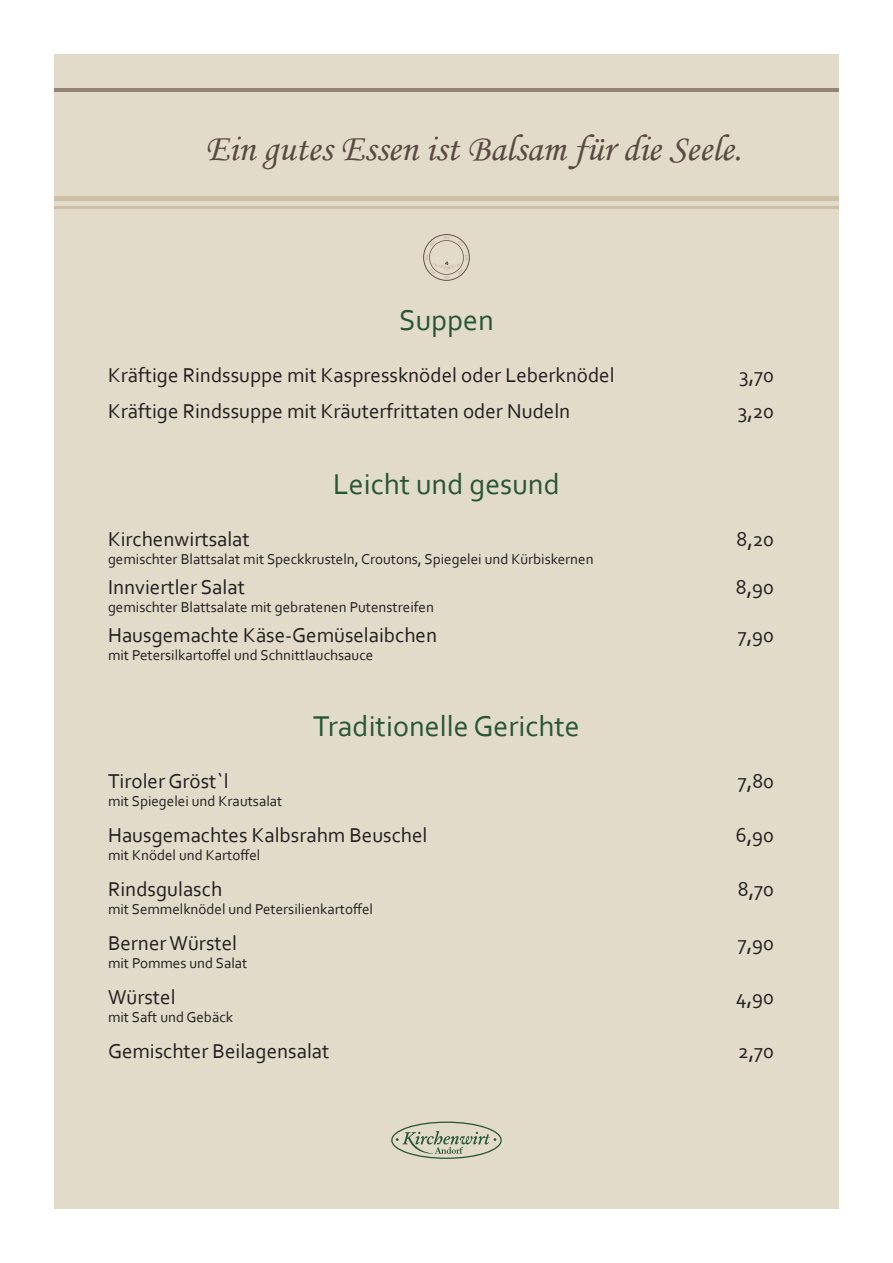
<style>
.page{position:relative;width:893px;height:1263px;background:#fff}
.page>*{position:absolute;margin:0;border:0;box-sizing:border-box;transform-origin:0 0}
.t1{font:37.5px "Monotype Corsiva";color:#594a41}
.t2{font:30px "Corbel";color:#265635}
.t3{font:21px "Corbel";color:#231f20}
.t4{font:15px "Corbel";color:#231f20}
</style>
<div class="page">
<div style="left:54px;top:54px;width:785px;height:1155px;background:#e3dbc9"></div>
<svg style="left:391px;top:1121px;width:111px;height:38px"></svg>
<div style="left:54px;top:196px;width:785px;height:5px;background:#cdc0a7"></div>
<hr style="left:54px;top:206px;width:785px;height:2px;background:#cdc0a7">
<svg style="left:423px;top:234px;width:47px;height:47px"></svg>
<hr style="left:54px;top:88px;width:785px;height:4px;background:#938478">
<h1 class="t1" style="left:205px;top:126px;width:538px">Ein gutes Essen ist Balsam für die Seele.</h1>
<h2 class="t2" style="left:399px;top:302px;width:96px">Suppen</h2>
<p class="t3" style="left:108px;top:362px;width:508px">Kräftige Rindssuppe mit Kaspressknödel oder Leberknödel</p>
<p class="t3" style="left:739px;top:362px;width:36px">3,70</p>
<p class="t3" style="left:108px;top:398px;width:464px">Kräftige Rindssuppe mit Kräuterfrittaten oder Nudeln</p>
<p class="t3" style="left:738px;top:398px;width:38px">3,20</p>
<h2 class="t2" style="left:333px;top:465px;width:228px">Leicht und gesund</h2>
<p class="t3" style="left:108px;top:526px;width:143px">Kirchenwirtsalat</p>
<p class="t3" style="left:737px;top:526px;width:39px">8,20</p>
<p class="t4" style="left:108px;top:549px;width:487px">gemischter Blattsalat mit Speckkrusteln, Croutons, Spiegelei und Kürbiskernen</p>
<p class="t3" style="left:108px;top:574px;width:139px">Innviertler Salat</p>
<p class="t3" style="left:736px;top:574px;width:40px">8,90</p>
<p class="t4" style="left:108px;top:597px;width:327px">gemischter Blattsalate mit gebratenen Putenstreifen</p>
<p class="t3" style="left:108px;top:622px;width:331px">Hausgemachte Käse-Gemüselaibchen</p>
<p class="t3" style="left:738px;top:622px;width:38px">7,90</p>
<p class="t4" style="left:108px;top:645px;width:267px">mit Petersilkartoffel und Schnittlauchsauce</p>
<h2 class="t2" style="left:313px;top:707px;width:268px">Traditionelle Gerichte</h2>
<p class="t3" style="left:108px;top:768px;width:122px">Tiroler Gröst`l</p>
<p class="t3" style="left:738px;top:768px;width:38px">7,80</p>
<p class="t4" style="left:108px;top:791px;width:176px">mit Spiegelei und Krautsalat</p>
<p class="t3" style="left:108px;top:822px;width:321px">Hausgemachtes Kalbsrahm Beuschel</p>
<p class="t3" style="left:736px;top:822px;width:40px">6,90</p>
<p class="t4" style="left:108px;top:845px;width:154px">mit Knödel und Kartoffel</p>
<p class="t3" style="left:108px;top:876px;width:116px">Rindsgulasch</p>
<p class="t3" style="left:738px;top:876px;width:38px">8,70</p>
<p class="t4" style="left:108px;top:899px;width:267px">mit Semmelknödel und Petersilienkartoffel</p>
<p class="t3" style="left:108px;top:930px;width:131px">Berner Würstel</p>
<p class="t3" style="left:738px;top:930px;width:38px">7,90</p>
<p class="t4" style="left:108px;top:953px;width:141px">mit Pommes und Salat</p>
<p class="t3" style="left:108px;top:984px;width:69px">Würstel</p>
<p class="t3" style="left:736px;top:984px;width:40px">4,90</p>
<p class="t4" style="left:108px;top:1007px;width:127px">mit Saft und Gebäck</p>
<p class="t3" style="left:108px;top:1038px;width:223px">Gemischter Beilagensalat</p>
<p class="t3" style="left:738px;top:1038px;width:38px">2,70</p>
</div>
